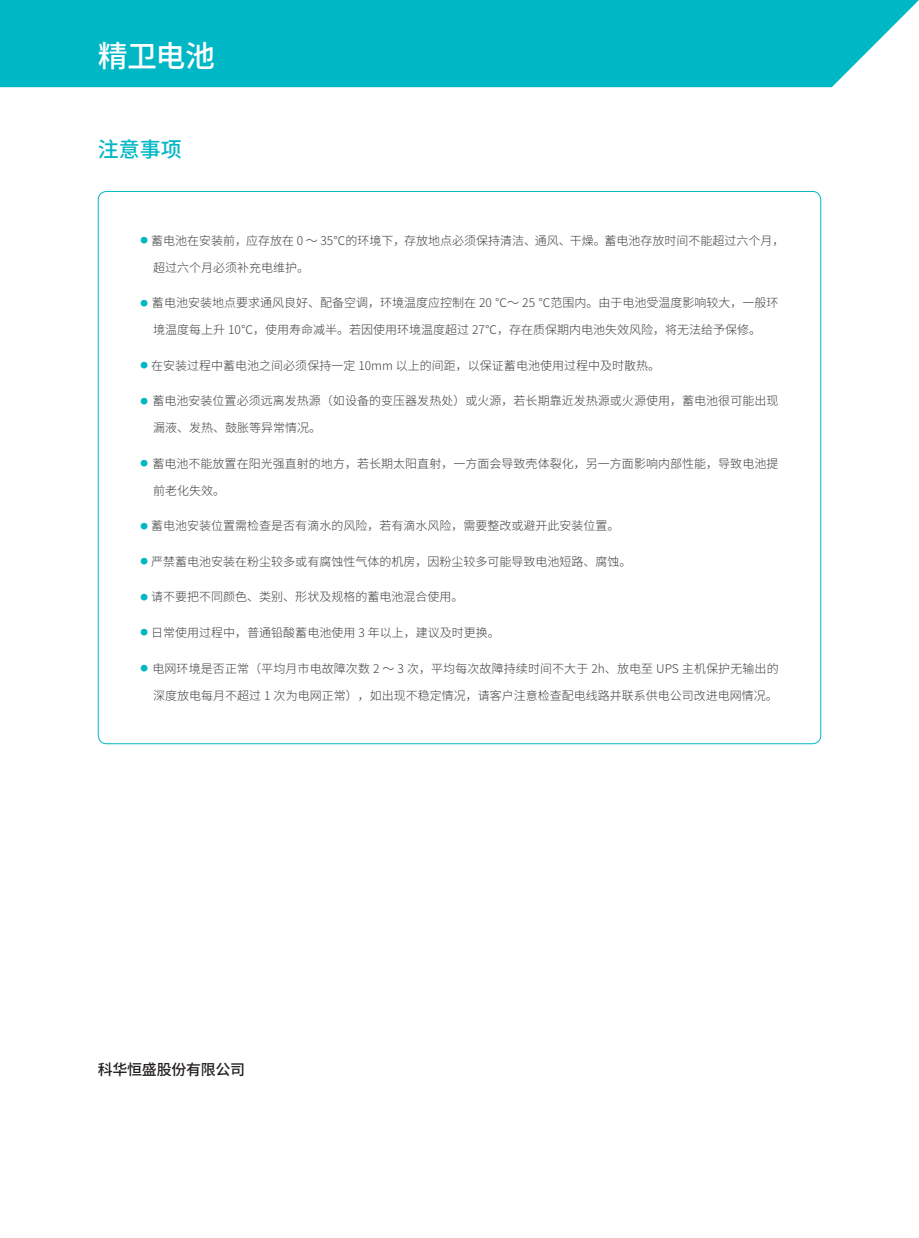
<style>
.page{position:relative;width:919px;height:1238px;background:#fff}
.page>*{position:absolute;margin:0;border:0;box-sizing:border-box;transform-origin:0 0}
.t1{font:500 30px "Source Han Sans CN";color:#fff}
.t2{font:500 21px "Source Han Sans CN";color:#00b7c5}
.t3{font:500 15px "Source Han Sans CN";letter-spacing:-.02em;color:#231f20}
.t4{font:300 12px "Source Han Sans CN";color:#3e3e3f}
.s1{font-size:7.5px;color:#00b7c5}
</style>
<div class="page">
<div style="left:0;top:0;width:918px;height:87px;background:#00b7c5"></div>
<p class="t1" style="left:98px;top:39px;width:119px">精卫电池</p>
<p class="t2" style="left:98px;top:137px;width:85px">注意事项</p>
<p class="t4" style="left:140px;top:233px;width:645px"><span class="s1">●</span> 蓄电池在安装前，应存放在 0 ～ 35℃的环境下，存放地点必须保持清洁、通风、干燥。蓄电池存放时间不能超过六个月，</p>
<p class="t4" style="left:153px;top:260px;width:158px">超过六个月必须补充电维护。</p>
<p class="t4" style="left:140px;top:296px;width:639px"><span class="s1">●</span> 蓄电池安装地点要求通风良好、配备空调，环境温度应控制在 20 ℃～ 25 ℃范围内。由于电池受温度影响较大，一般环</p>
<p class="t4" style="left:153px;top:323px;width:609px">境温度每上升 10℃，使用寿命减半。若因使用环境温度超过 27℃，存在质保期内电池失效风险，将无法给予保修。</p>
<p class="t4" style="left:140px;top:358px;width:521px"><span class="s1">●</span> 在安装过程中蓄电池之间必须保持一定 10mm 以上的间距，以保证蓄电池使用过程中及时散热。</p>
<p class="t4" style="left:140px;top:394px;width:639px"><span class="s1">●</span> 蓄电池安装位置必须远离发热源（如设备的变压器发热处）或火源，若长期靠近发热源或火源使用，蓄电池很可能出现</p>
<p class="t4" style="left:153px;top:421px;width:170px">漏液、发热、鼓胀等异常情况。</p>
<p class="t4" style="left:140px;top:456px;width:639px"><span class="s1">●</span> 蓄电池不能放置在阳光强直射的地方，若长期太阳直射，一方面会导致壳体裂化，另一方面影响内部性能，导致电池提</p>
<p class="t4" style="left:153px;top:483px;width:73px">前老化失效。</p>
<p class="t4" style="left:140px;top:519px;width:480px"><span class="s1">●</span> 蓄电池安装位置需检查是否有滴水的风险，若有滴水风险，需要整改或避开此安装位置。</p>
<p class="t4" style="left:140px;top:554px;width:492px"><span class="s1">●</span> 严禁蓄电池安装在粉尘较多或有腐蚀性气体的机房，因粉尘较多可能导致电池短路、腐蚀。</p>
<p class="t4" style="left:140px;top:590px;width:324px"><span class="s1">●</span> 请不要把不同颜色、类别、形状及规格的蓄电池混合使用。</p>
<p class="t4" style="left:140px;top:626px;width:361px"><span class="s1">●</span> 日常使用过程中，普通铅酸蓄电池使用 3 年以上，建议及时更换。</p>
<p class="t4" style="left:140px;top:661px;width:639px"><span class="s1">●</span> 电网环境是否正常（平均月市电故障次数 2 ～ 3 次，平均每次故障持续时间不大于 2h、放电至 UPS 主机保护无输出的</p>
<p class="t4" style="left:153px;top:688px;width:626px">深度放电每月不超过 1 次为电网正常），如出现不稳定情况，请客户注意检查配电线路并联系供电公司改进电网情况。</p>
<p class="t3" style="left:98px;top:1060px;width:149px">科华恒盛股份有限公司</p>
</div>
